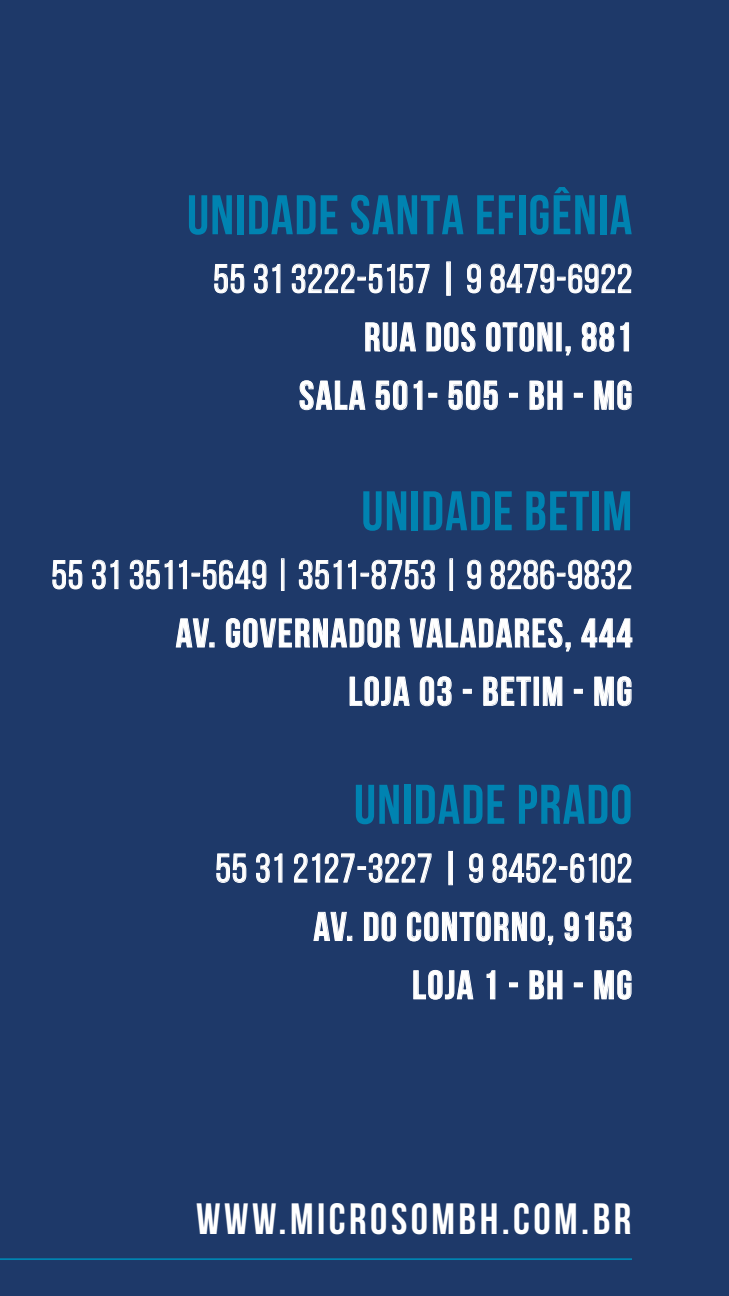
<style>
.page{position:relative;width:729px;height:1296px;background:#fff}
.page>*{position:absolute;margin:0;border:0;box-sizing:border-box;transform-origin:0 0}
.t1{font:700 55.65px "Bebas Neue";letter-spacing:.02em;color:#0083b1}
.t2{font:700 43.57px "Bebas Neue";letter-spacing:.08em;color:#fff}
.t3{font:700 40.25px/58.3px "Bebas Neue";letter-spacing:.04em;color:#fff;text-align:right}
.t4{font:40.25px "Bebas Neue";letter-spacing:.02em;color:#fff}
.s1{font-weight:400}
</style>
<div class="page">
<div style="left:0;top:0;width:729px;height:1295px;background:#1e3969"></div>
<svg style="left:214px;top:264px;width:30px;height:29px"></svg>
<svg style="left:254px;top:264px;width:26px;height:29px"></svg>
<svg style="left:292px;top:264px;width:137px;height:29px"></svg>
<svg style="left:467px;top:264px;width:14px;height:29px"></svg>
<svg style="left:490px;top:264px;width:141px;height:29px"></svg>
<svg style="left:365px;top:322px;width:51px;height:29px"></svg>
<svg style="left:426px;top:322px;width:49px;height:29px"></svg>
<svg style="left:486px;top:322px;width:66px;height:29px"></svg>
<div style="left:556px;top:322px;width:5px;height:29px;border:1px solid #fff"></div>
<svg style="left:565px;top:346px;width:5px;height:9px"></svg>
<svg style="left:582px;top:322px;width:32px;height:29px"></svg>
<svg style="left:620px;top:322px;width:9px;height:29px"></svg>
<svg style="left:299px;top:380px;width:66px;height:30px"></svg>
<svg style="left:376px;top:380px;width:31px;height:30px"></svg>
<svg style="left:414px;top:381px;width:8px;height:28px"></svg>
<svg style="left:428px;top:393px;width:9px;height:4px"></svg>
<svg style="left:448px;top:380px;width:49px;height:30px"></svg>
<svg style="left:509px;top:393px;width:8px;height:4px"></svg>
<svg style="left:529px;top:381px;width:33px;height:28px"></svg>
<svg style="left:574px;top:393px;width:8px;height:4px"></svg>
<svg style="left:594px;top:380px;width:37px;height:30px"></svg>
<svg style="left:216px;top:853px;width:30px;height:29px"></svg>
<svg style="left:256px;top:853px;width:26px;height:29px"></svg>
<svg style="left:294px;top:853px;width:137px;height:29px"></svg>
<svg style="left:469px;top:853px;width:14px;height:29px"></svg>
<svg style="left:492px;top:853px;width:139px;height:29px"></svg>
<svg style="left:313px;top:911px;width:39px;height:29px"></svg>
<svg style="left:364px;top:911px;width:32px;height:30px"></svg>
<svg style="left:407px;top:911px;width:146px;height:33px"></svg>
<svg style="left:564px;top:911px;width:14px;height:30px"></svg>
<svg style="left:585px;top:911px;width:8px;height:29px"></svg>
<svg style="left:600px;top:911px;width:31px;height:30px"></svg>
<svg style="left:413px;top:969px;width:60px;height:30px"></svg>
<svg style="left:486px;top:970px;width:9px;height:29px"></svg>
<svg style="left:509px;top:982px;width:8px;height:4px"></svg>
<svg style="left:529px;top:970px;width:33px;height:29px"></svg>
<svg style="left:574px;top:982px;width:8px;height:4px"></svg>
<svg style="left:594px;top:969px;width:37px;height:30px"></svg>
<svg style="left:52px;top:560px;width:30px;height:29px"></svg>
<svg style="left:92px;top:560px;width:26px;height:29px"></svg>
<svg style="left:130px;top:560px;width:42px;height:29px"></svg>
<svg style="left:179px;top:560px;width:87px;height:29px"></svg>
<div style="left:281px;top:558px;width:3px;height:32px;border:1px solid #fff"></div>
<svg style="left:299px;top:560px;width:42px;height:29px"></svg>
<svg style="left:348px;top:560px;width:86px;height:29px"></svg>
<svg style="left:467px;top:560px;width:14px;height:29px"></svg>
<svg style="left:491px;top:560px;width:140px;height:29px"></svg>
<svg style="left:176px;top:618px;width:38px;height:29px"></svg>
<svg style="left:226px;top:618px;width:174px;height:29px"></svg>
<svg style="left:410px;top:618px;width:160px;height:33px"></svg>
<svg style="left:581px;top:618px;width:51px;height:29px"></svg>
<svg style="left:350px;top:676px;width:59px;height:30px"></svg>
<svg style="left:420px;top:676px;width:31px;height:30px"></svg>
<svg style="left:463px;top:689px;width:8px;height:4px"></svg>
<svg style="left:483px;top:676px;width:48px;height:29px"></svg>
<svg style="left:543px;top:676px;width:19px;height:29px"></svg>
<svg style="left:574px;top:689px;width:8px;height:4px"></svg>
<svg style="left:594px;top:676px;width:37px;height:30px"></svg>
<hr style="left:0;top:1257px;width:632px;height:2px;background:#0083b1">
<h1 class="t1" style="left:187px;top:184px;width:447px">UNIDADE SANTA EFIGÊNIA</h1>
<p class="t3" style="left:213px;top:249px;width:420px"><span class="s1">55 31 3222-5157</span> | <span class="s1">9 8479-6922<br></span>RUA DOS OTONI, 881<br>SALA 501- 505 - BH - MG</p>
<h1 class="t1" style="left:361px;top:480px;width:272px">UNIDADE BETIM</h1>
<p class="t4" style="left:51px;top:553px;width:582px">55 31 3511-5649 | 3511-8753 | 9 8286-9832</p>
<p class="t3" style="left:176px;top:603px;width:458px">AV. GOVERNADOR VALADARES, 444<br>LOJA 03 - BETIM - MG</p>
<h1 class="t1" style="left:354px;top:774px;width:280px">UNIDADE PRADO</h1>
<p class="t3" style="left:215px;top:838px;width:418px"><span class="s1">55 31 2127-3227</span> | <span class="s1">9 8452-6102<br></span>AV. DO CONTORNO, 9153<br>LOJA 1 - BH - MG</p>
<p class="t2" style="left:196px;top:1194px;width:436px">WWW.MICROSOMBH.COM.BR</p>
</div>
